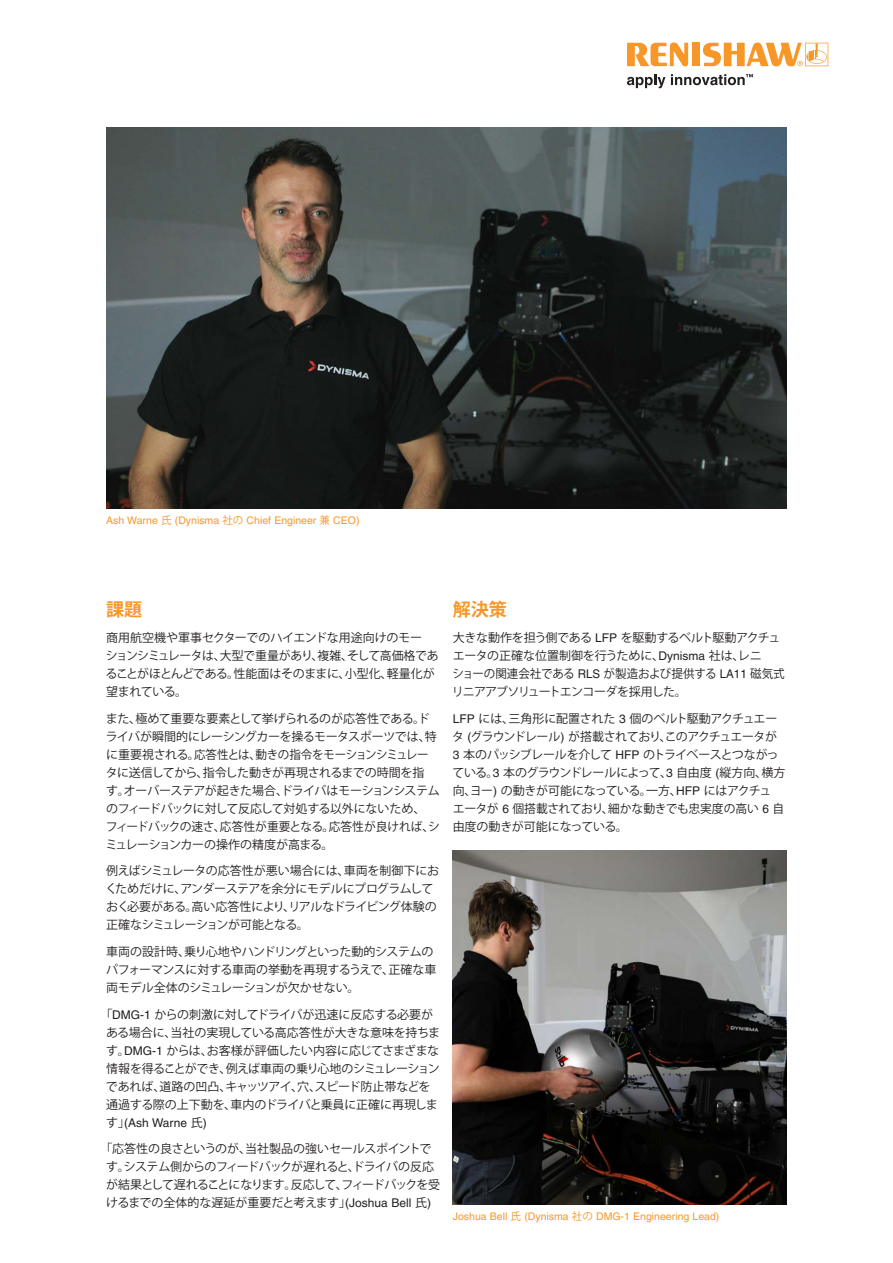
<style>
.page{position:relative;width:893px;height:1263px;background:#fff}
.page>*{position:absolute;margin:0;border:0;box-sizing:border-box;transform-origin:0 0}
.Main_body_heading_text{font:700 18px "Koz Go Std";color:#f79727}
.Main_body_text_8pt{font:12px/18px "Koz Go Std";letter-spacing:-.03em;color:#231f20}
.Caption_text_7pt{font:10.5px "Helvetica LT Pro";color:#f79727}
.s1{font-family:"Koz Go Std"}
.s2{font-family:"Helvetica LT Pro"}
</style>
<div class="page">
<svg style="left:627px;top:74px;width:38px;height:14px"></svg>
<svg style="left:627px;top:43px;width:61px;height:23px"></svg>
<div style="left:692px;top:43px;width:8px;height:23px;background:#f79727"></div>
<svg style="left:671px;top:74px;width:82px;height:11px"></svg>
<svg style="left:703px;top:43px;width:125px;height:23px"></svg>
<img style="left:106px;top:128px;width:681px;height:380px">
<img style="left:453px;top:850px;width:334px;height:354px">
<p class="Caption_text_7pt" style="left:106px;top:514px;width:255px">Ash Warne <span class="s1">氏</span> (Dynisma <span class="s1">社の</span> Chief Engineer <span class="s1">兼</span> CEO)</p>
<p class="Main_body_heading_text" style="left:106px;top:598px;width:37px">課題</p>
<p class="Main_body_text_8pt" style="left:106px;top:629px;width:335px">商用航空機や軍事セクターでのハイエンドな用途向けのモー<br>ションシミュレータは、大型で重量があり、複雑、そして高価格であることがほとんどである。性能面はそのままに、小型化、軽量化が望まれている。</p>
<p class="Main_body_text_8pt" style="left:105px;top:710px;width:336px">また、極めて重要な要素として挙げられるのが応答性である。ドライバが瞬間的にレーシングカーを操るモータスポーツでは、特に重要視される。応答性とは、動きの指令をモーションシミュレータに送信してから、指令した動きが再現されるまでの時間を指<br>す。オーバーステアが起きた場合、ドライバはモーションシステムのフィードバックに対して反応して対処する以外にないため、<br>フィードバックの速さ、応答性が重要となる。応答性が良ければ、シミュレーションカーの操作の精度が高まる。</p>
<p class="Main_body_text_8pt" style="left:105px;top:862px;width:335px">例えばシミュレータの応答性が悪い場合には、車両を制御下におくためだけに、アンダーステアを余分にモデルにプログラムしておく必要がある。高い応答性により、リアルなドライビング体験の正確なシミュレーションが可能となる。</p>
<p class="Main_body_text_8pt" style="left:106px;top:943px;width:332px">車両の設計時、乗り心地やハンドリングといった動的システムのパフォーマンスに対する車両の挙動を再現するうえで、正確な車両モデル全体のシミュレーションが欠かせない。</p>
<p class="Main_body_text_8pt" style="left:106px;top:1005px;width:336px;text-indent:-5px">「<span class="s2">DMG-1</span> からの刺激に対してドライバが迅速に反応する必要がある場合に、当社の実現している高応答性が大きな意味を持ちます。<span class="s2">DMG-1</span> からは、お客様が評価したい内容に応じてさまざまな情報を得ることができ、例えば車両の乗り心地のシミュレーションであれば、道路の凹凸、キャッツアイ、穴、スピード防止帯などを通過する際の上下動を、車内のドライバと乗員に正確に再現します」<span class="s2">(Ash Warne</span> 氏<span class="s2">)</span></p>
<p class="Main_body_text_8pt" style="left:106px;top:1140px;width:335px;text-indent:-6px">「応答性の良さというのが、当社製品の強いセールスポイントです。システム側からのフィードバックが遅れると、ドライバの反応が結果として遅れることになります。反応して、フィードバックを受けるまでの全体的な遅延が重要だと考えます」<span class="s2">(Joshua Bell</span> 氏<span class="s2">)</span></p>
<p class="Main_body_heading_text" style="left:453px;top:598px;width:55px">解決策</p>
<p class="Main_body_text_8pt" style="left:452px;top:629px;width:335px">大きな動作を担う側である <span class="s2">LFP</span> を駆動するベルト駆動アクチュエータの正確な位置制御を行うために、<span class="s2">Dynisma</span> 社は、レニ<br>ショーの関連会社である <span class="s2">RLS</span> が製造および提供する <span class="s2">LA11</span> 磁気式リニアアブソリュートエンコーダを採用した。</p>
<p class="Main_body_text_8pt" style="left:452px;top:710px;width:335px"><span class="s2">LFP</span> には、三角形に配置された <span class="s2">3</span> 個のベルト駆動アクチュエータ <span class="s2">(</span>グラウンドレール<span class="s2">)</span> が搭載されており、このアクチュエータが<br><span class="s2">3</span> 本のパッシブレールを介して <span class="s2">HFP</span> のトライベースとつながっている。<span class="s2">3</span> 本のグラウンドレールによって、<span class="s2">3</span> 自由度 <span class="s2">(</span>縦方向、横方向、ヨー<span class="s2">)</span> の動きが可能になっている。一方、<span class="s2">HFP</span> にはアクチュエータが <span class="s2">6</span> 個搭載されており、細かな動きでも忠実度の高い <span class="s2">6</span> 自由度の動きが可能になっている。</p>
<p class="Caption_text_7pt" style="left:453px;top:1211px;width:268px">Joshua Bell <span class="s1">氏</span> (Dynisma <span class="s1">社の</span> DMG-1 Engineering Lead)</p>
</div>
